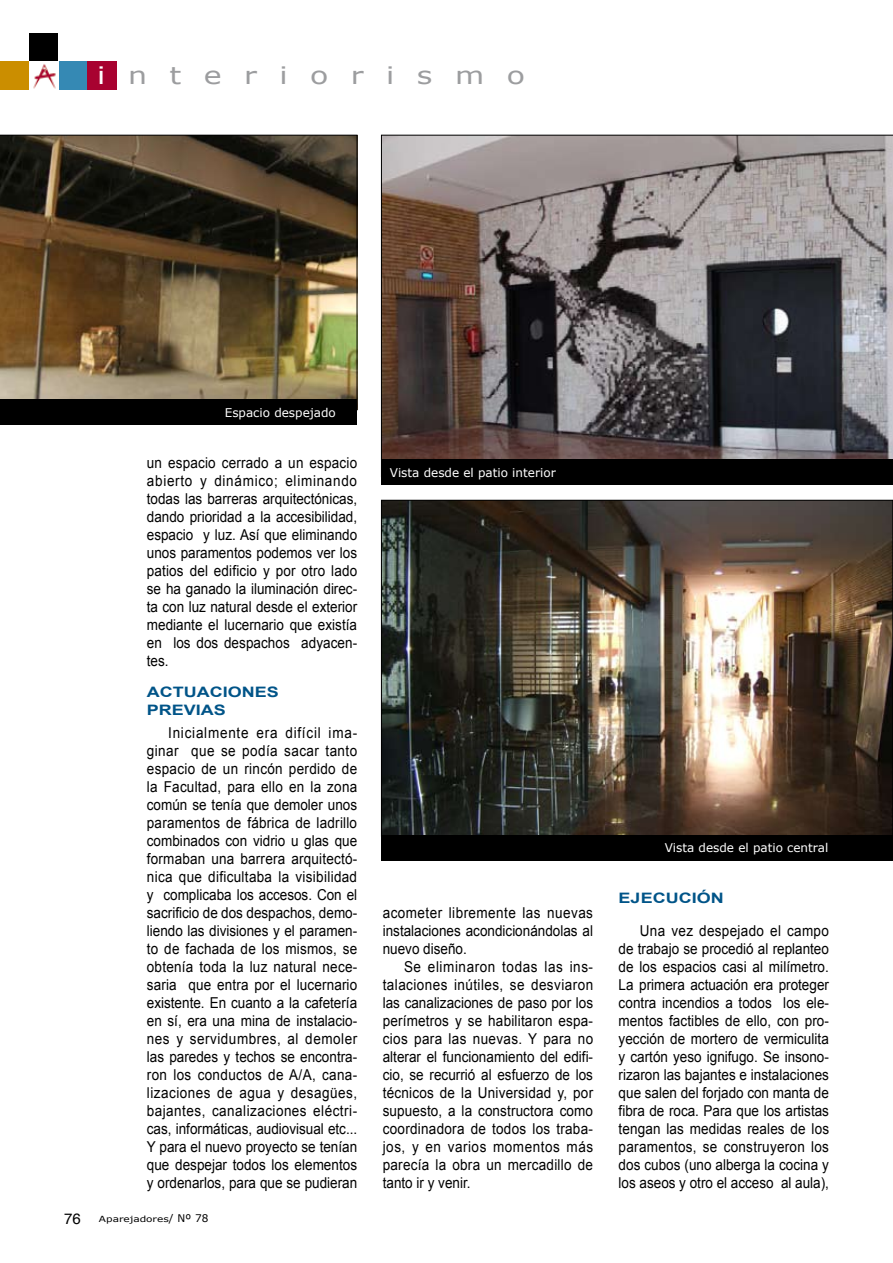
<style>
.page{position:relative;width:893px;height:1263px;background:#fff}
.page>*{position:absolute;margin:0;border:0;box-sizing:border-box;transform-origin:0 0}
.t1{font:24px "Verdana";letter-spacing:.75em;color:#9c9d9f;scale:1.25 1}
.t2{font:15px/18px "Arial";color:#000;text-align:justify;scale:.9 1}
.t3{font:700 14.4px/18px "Arial";color:#005488;scale:1.25 1}
.t4{font:12px "Verdana";color:#fff}
.t5{font:8.4px "Verdana";color:#000;scale:1.25 1}
.s1{color:#fff}
.s2{font-family:"Helvetica";font-size:15px}
.s3{font-size:10.5px}
</style>
<div class="page">
<div style="left:0;top:61px;width:30px;height:29px;background:#cb8e00"></div>
<div style="left:30px;top:33px;width:28px;height:29px;background:#000"></div>
<div style="left:58px;top:62px;width:29px;height:28px;background:#3589b4"></div>
<div style="left:87px;top:62px;width:29px;height:28px;background:#a80230"></div>
<svg style="left:29px;top:62px;width:27px;height:28px"></svg>
<svg style="left:381px;top:135px;width:512px;height:324px"></svg>
<div style="left:381px;top:459px;width:512px;height:26px;background:#000"></div>
<img style="left:0;top:135px;width:357px;height:265px">
<div style="left:0;top:400px;width:357px;height:25px;background:#000"></div>
<img style="left:383px;top:502px;width:508px;height:332px">
<div style="left:381px;top:835px;width:512px;height:25px;background:#000"></div>
<h1 class="t1" style="left:97px;top:60px;width:344px"><span class="s1">i</span>nteriorismo</h1>
<p class="t4" style="left:225px;top:405px;width:113px">Espacio despejado</p>
<p class="t2" style="left:147px;top:454px;width:235px">un espacio cerrado a un espacio abierto y dinámico; eliminando todas las barreras arquitectónicas, dando prioridad a la accesibilidad, espacio y luz. Así que eliminando unos paramentos podemos ver los patios del edificio y por otro lado se ha ganado la iluminación direc&shy;ta con luz natural desde el exterior mediante el lucernario que existía en los dos despachos adyacen&shy;tes.</p>
<p class="t3" style="left:147px;top:683px;width:107px">ACTUACIONES<br>PREVIAS</p>
<p class="t2" style="left:147px;top:724px;width:235px;text-indent:21px">Inicialmente era difícil ima&shy;ginar que se podía sacar tanto espacio de un rincón perdido de la Facultad, para ello en la zona común se tenía que demoler unos paramentos de fábrica de ladrillo combinados con vidrio u glas que formaban una barrera arquitectó&shy;nica que dificultaba la visibilidad y complicaba los accesos. Con el sacrificio de dos despachos, demo&shy;liendo las divisiones y el paramen&shy;to de fachada de los mismos, se obtenía toda la luz natural nece&shy;saria que entra por el lucernario existente. En cuanto a la cafetería en sí, era una mina de instalacio&shy;nes y servidumbres, al demoler las paredes y techos se encontra&shy;ron los conductos de A/A, cana&shy;lizaciones de agua y desagües, bajantes, canalizaciones eléctri&shy;cas, informáticas, audiovisual etc...<br>Y para el nuevo proyecto se tenían que despejar todos los elementos y ordenarlos, para que se pudieran</p>
<p class="t5" style="left:64px;top:1213px;width:117px"><span class="s2">76</span> Aparejadores<span class="s3">/ Nº 78</span></p>
<p class="t4" style="left:390px;top:465px;width:168px">Vista desde el patio interior</p>
<p class="t2" style="left:383px;top:904px;width:235px">acometer libremente las nuevas instalaciones acondicionándolas al nuevo diseño.</p>
<p class="t2" style="left:383px;top:958px;width:235px;text-indent:21px">Se eliminaron todas las ins&shy;talaciones inútiles, se desviaron las canalizaciones de paso por los perímetros y se habilitaron espa&shy;cios para las nuevas. Y para no alterar el funcionamiento del edifi&shy;cio, se recurrió al esfuerzo de los técnicos de la Universidad y, por supuesto, a la constructora como coordinadora de todos los traba&shy;jos, y en varios momentos más parecía la obra un mercadillo de tanto ir y venir.</p>
<p class="t4" style="left:665px;top:840px;width:165px">Vista desde el patio central</p>
<p class="t3" style="left:619px;top:890px;width:86px">EJECUCIÓN</p>
<p class="t2" style="left:619px;top:922px;width:235px;text-indent:21px">Una vez despejado el campo de trabajo se procedió al replanteo de los espacios casi al milímetro.<br>La primera actuación era proteger contra incendios a todos los ele&shy;mentos factibles de ello, con pro&shy;yección de mortero de vermiculita y cartón yeso ignifugo. Se insono&shy;rizaron las bajantes e instalaciones que salen del forjado con manta de fibra de roca. Para que los artistas tengan las medidas reales de los paramentos, se construyeron los dos cubos (uno alberga la cocina y los aseos y otro el acceso al aula),</p>
</div>
